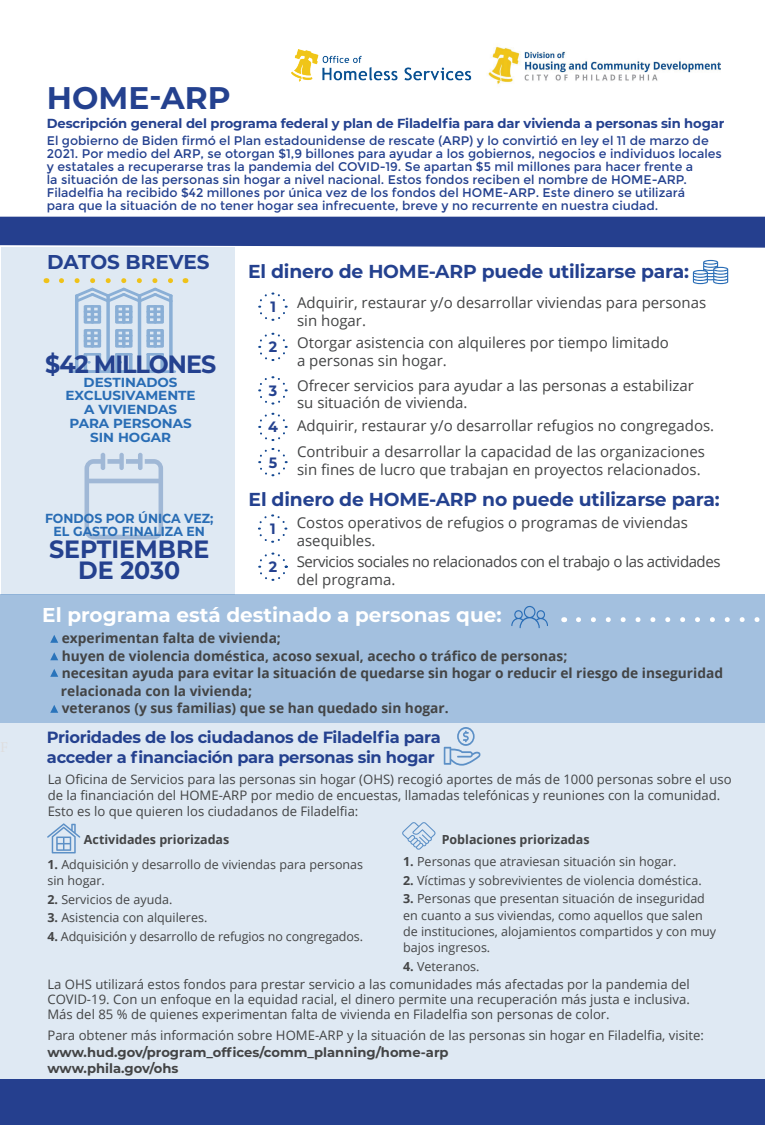
<style>
.page{position:relative;width:765px;height:1125px;background:#fff}
.page>*{position:absolute;margin:0;border:0;box-sizing:border-box;transform-origin:0 0}
.t1{font:700 31.25px "Montserrat";color:#24418f}
.t2{font:700 25px/21.2px "Montserrat";color:#24418f;text-align:center;scale:.95 1}
.t3{font:700 25px "Montserrat";letter-spacing:-.04em;color:#24418f;scale:.95 1}
.t4{font:700 20px "Montserrat";color:#fff}
.t5{font:700 20px "Montserrat";letter-spacing:-.01em;color:#24418f}
.t6{font:700 18.75px "Montserrat";letter-spacing:-.01em;color:#24418f}
.t7{font:700 16.25px/19.5px "Montserrat";letter-spacing:-.02em;color:#24418f}
.t8{font:15px/17.5px "Open Sans";color:#434445}
.t9{font:15px/17.5px "Open Sans";letter-spacing:-.03em;color:#434445}
.t10{font:700 15px "Montserrat";color:#24418f;scale:.95 1}
.t11{font:700 13.75px/17.5px "Open Sans";color:#434445}
.t12{font:13.12px/15px "Open Sans";color:#434445;text-align:justify}
.t13{font:700 13.12px "Montserrat";letter-spacing:-.01em;color:#24418f}
.t14{font:700 13.12px/16.2px "Montserrat";color:#434445}
.t15{font:700 13.12px/13.8px "Montserrat";color:#296db5;text-align:center}
.t16{font:700 13.12px/12.5px "Montserrat";color:#296db5;text-align:center;scale:.95 1}
.t17{font:12.5px/13px "Montserrat";color:#24418f}
.t18{font:12.5px/16.2px "Open Sans";color:#434445}
.t19{font:700 12.5px "Open Sans";color:#434445}
.s1{font-weight:700}
</style>
<div class="page">
<div style="left:0;top:723px;width:765px;height:359px;background:#dfe9f3"></div>
<div style="left:0;top:594px;width:765px;height:129px;background:#a3c0df"></div>
<div style="left:1px;top:247px;width:234px;height:347px;background:#dfe9f3"></div>
<div style="left:0;top:217px;width:765px;height:31px;background:#253f8e"></div>
<svg style="left:50px;top:635px;width:8px;height:8px"></svg>
<svg style="left:50px;top:652px;width:8px;height:8px"></svg>
<svg style="left:50px;top:669px;width:8px;height:8px"></svg>
<svg style="left:50px;top:705px;width:8px;height:8px"></svg>
<svg style="left:511px;top:606px;width:37px;height:22px"></svg>
<svg style="left:693px;top:260px;width:35px;height:24px"></svg>
<svg style="left:578px;top:617px;width:182px;height:5px"></svg>
<div style="left:0;top:1079px;width:765px;height:46px;background:#253f8e"></div>
<svg style="left:258px;top:332px;width:30px;height:29px"></svg>
<svg style="left:258px;top:376px;width:30px;height:29px"></svg>
<svg style="left:258px;top:412px;width:30px;height:65px"></svg>
<svg style="left:129px;top:353px;width:4px;height:20px"></svg>
<svg style="left:115px;top:353px;width:4px;height:20px"></svg>
<svg style="left:106px;top:294px;width:4px;height:79px"></svg>
<hr style="left:138px;top:294px;width:3px;height:79px;background:#296db5;border-radius:2px">
<svg style="left:160px;top:353px;width:4px;height:20px"></svg>
<svg style="left:146px;top:353px;width:4px;height:20px"></svg>
<svg style="left:169px;top:294px;width:4px;height:79px"></svg>
<hr style="left:98px;top:353px;width:3px;height:20px;background:#296db5;border-radius:2px">
<hr style="left:84px;top:353px;width:3px;height:20px;background:#296db5;border-radius:2px">
<hr style="left:75px;top:294px;width:3px;height:79px;background:#296db5;border-radius:2px">
<svg style="left:61px;top:278px;width:112px;height:86px"></svg>
<svg style="left:72px;top:370px;width:104px;height:3px"></svg>
<svg style="left:258px;top:514px;width:30px;height:29px"></svg>
<svg style="left:444px;top:727px;width:36px;height:39px"></svg>
<svg style="left:258px;top:292px;width:30px;height:29px"></svg>
<svg style="left:258px;top:552px;width:30px;height:29px"></svg>
<svg style="left:402px;top:822px;width:34px;height:28px"></svg>
<svg style="left:47px;top:823px;width:33px;height:30px"></svg>
<img style="left:488px;top:46px;width:233px;height:39px">
<img style="left:292px;top:50px;width:180px;height:32px">
<h1 class="t1" style="left:47px;top:75px;width:185px">HOME-ARP</h1>
<p class="t13" style="left:47px;top:114px;width:679px">Descripción general del programa federal y plan de Filadelfia para dar vivienda a personas sin hogar</p>
<p class="t17" style="left:47px;top:135px;width:677px">El gobierno de Biden firmó el Plan estadounidense de rescate (ARP) y lo convirtió en ley el 11 de marzo de 2021. Por medio del ARP, se otorgan $1,9 billones para ayudar a los gobiernos, negocios e individuos locales y estatales a recuperarse tras la pandemia del COVID-19. Se apartan $5 mil millones para hacer frente a<br>la situación de las personas sin hogar a nivel nacional. Estos fondos reciben el nombre de HOME-ARP.<br>Filadelfia ha recibido $42 millones por única vez de los fondos del HOME-ARP. Este dinero se utilizará<br>para que la situación de no tener hogar sea infrecuente, breve y no recurrente en nuestra ciudad.</p>
<h3 class="t5" style="left:47px;top:247px;width:164px">DATOS BREVES</h3>
<h3 class="t6" style="left:248px;top:258px;width:443px">El dinero de HOME-ARP puede utilizarse para:</h3>
<p class="t8" style="left:297px;top:294px;width:411px">Adquirir, restaurar y/o desarrollar viviendas para personas sin hogar.</p>
<p class="t8" style="left:297px;top:334px;width:373px">Otorgar asistencia con alquileres por tiempo limitado a personas sin hogar.</p>
<p class="t8" style="left:297px;top:376px;width:398px">Ofrecer servicios para ayudar a las personas a estabilizar su situación de vivienda.</p>
<p class="t8" style="left:297px;top:412px;width:419px;line-height:26.2px">Adquirir, restaurar y/o desarrollar refugios no congregados.<br>Contribuir a desarrollar la capacidad de las organizaciones</p>
<p class="t8" style="left:297px;top:460px;width:405px">sin fines de lucro que trabajan en proyectos relacionados.</p>
<p class="t10" style="left:270px;top:296px;width:7px">1</p>
<p class="t10" style="left:269px;top:336px;width:10px">2</p>
<p class="t10" style="left:269px;top:380px;width:10px">3</p>
<p class="t10" style="left:268px;top:416px;width:12px">4</p>
<p class="t10" style="left:269px;top:452px;width:10px">5</p>
<h3 class="t6" style="left:249px;top:485px;width:473px">El dinero de HOME-ARP no puede utilizarse para:</h3>
<p class="t8" style="left:297px;top:514px;width:393px">Costos operativos de refugios o programas de viviendas asequibles.</p>
<p class="t9" style="left:297px;top:552px;width:425px">Servicios sociales no relacionados con el trabajo o las actividades del programa.</p>
<h2 class="t3" style="left:45px;top:346px;width:182px">$42 MILLONES</h2>
<p class="t15" style="left:66px;top:374px;width:132px">DESTINADOS<br>EXCLUSIVAMENTE<br>A VIVIENDAS<br>PARA PERSONAS<br>SIN HOGAR</p>
<p class="t16" style="left:45px;top:512px;width:179px">FONDOS POR ÚNICA VEZ;<br>EL GASTO FINALIZA EN</p>
<h2 class="t2" style="left:49px;top:537px;width:170px">SEPTIEMBRE<br>DE 2030</h2>
<h3 class="t4" style="left:42px;top:601px;width:461px">El programa está destinado a personas que:</h3>
<p class="t11" style="left:61px;top:629px;width:664px">experimentan falta de vivienda;<br>huyen de violencia doméstica, acoso sexual, acecho o tráfico de personas;<br>necesitan ayuda para evitar la situación de quedarse sin hogar o reducir el riesgo de inseguridad relacionada con la vivienda;<br>veteranos (y sus familias) que se han quedado sin hogar.</p>
<p class="t7" style="left:47px;top:727px;width:395px">Prioridades de los ciudadanos de Filadelfia para acceder a financiación para personas sin hogar</p>
<p class="t10" style="left:270px;top:518px;width:7px">1</p>
<p class="t10" style="left:269px;top:556px;width:10px">2</p>
<p class="t12" style="left:48px;top:771px;width:685px;line-height:16.2px;text-align:left">La Oficina de Servicios para las personas sin hogar (OHS) recogió aportes de más de 1000 personas sobre el uso de la financiación del HOME-ARP por medio de encuestas, llamadas telefónicas y reuniones con la comunidad.<br>Esto es lo que quieren los ciudadanos de Filadelfia:</p>
<p class="t19" style="left:442px;top:831px;width:149px">Poblaciones priorizadas</p>
<p class="t18" style="left:403px;top:853px;width:275px"><span class="s1">1.</span> Personas que atraviesan situación sin hogar.</p>
<p class="t18" style="left:403px;top:872px;width:300px"><span class="s1">2.</span> Víctimas y sobrevivientes de violencia doméstica.</p>
<p class="t18" style="left:403px;top:890px;width:314px"><span class="s1">3.</span> Personas que presentan situación de inseguridad en cuanto a sus viviendas, como aquellos que salen de instituciones, alojamientos compartidos y con muy bajos ingresos.</p>
<p class="t18" style="left:403px;top:958px;width:78px"><span class="s1">4.</span> Veteranos.</p>
<p class="t19" style="left:84px;top:830px;width:147px">Actividades priorizadas</p>
<p class="t18" style="left:47px;top:856px;width:317px"><span class="s1">1.</span> Adquisición y desarrollo de viviendas para personas sin hogar.</p>
<p class="t18" style="left:47px;top:891px;width:127px"><span class="s1">2.</span> Servicios de ayuda.</p>
<p class="t18" style="left:47px;top:909px;width:161px"><span class="s1">3.</span> Asistencia con alquileres.</p>
<p class="t18" style="left:47px;top:928px;width:317px"><span class="s1">4.</span> Adquisición y desarrollo de refugios no congregados.</p>
<p class="t12" style="left:47px;top:977px;width:644px">La OHS utilizará estos fondos para prestar servicio a las comunidades más afectadas por la pandemia del COVID-19. Con un enfoque en la equidad racial, el dinero permite una recuperación más justa e inclusiva.<br>Más del 85 % de quienes experimentan falta de vivienda en Filadelfia son personas de color.</p>
<p class="t12" style="left:47px;top:1028px;width:658px">Para obtener más información sobre HOME-ARP y la situación de las personas sin hogar en Filadelfia, visite:</p>
<p class="t14" style="left:47px;top:1043px;width:403px">www.hud.gov/program_offices/comm_planning/home-arp www.phila.gov/ohs</p>
</div>
